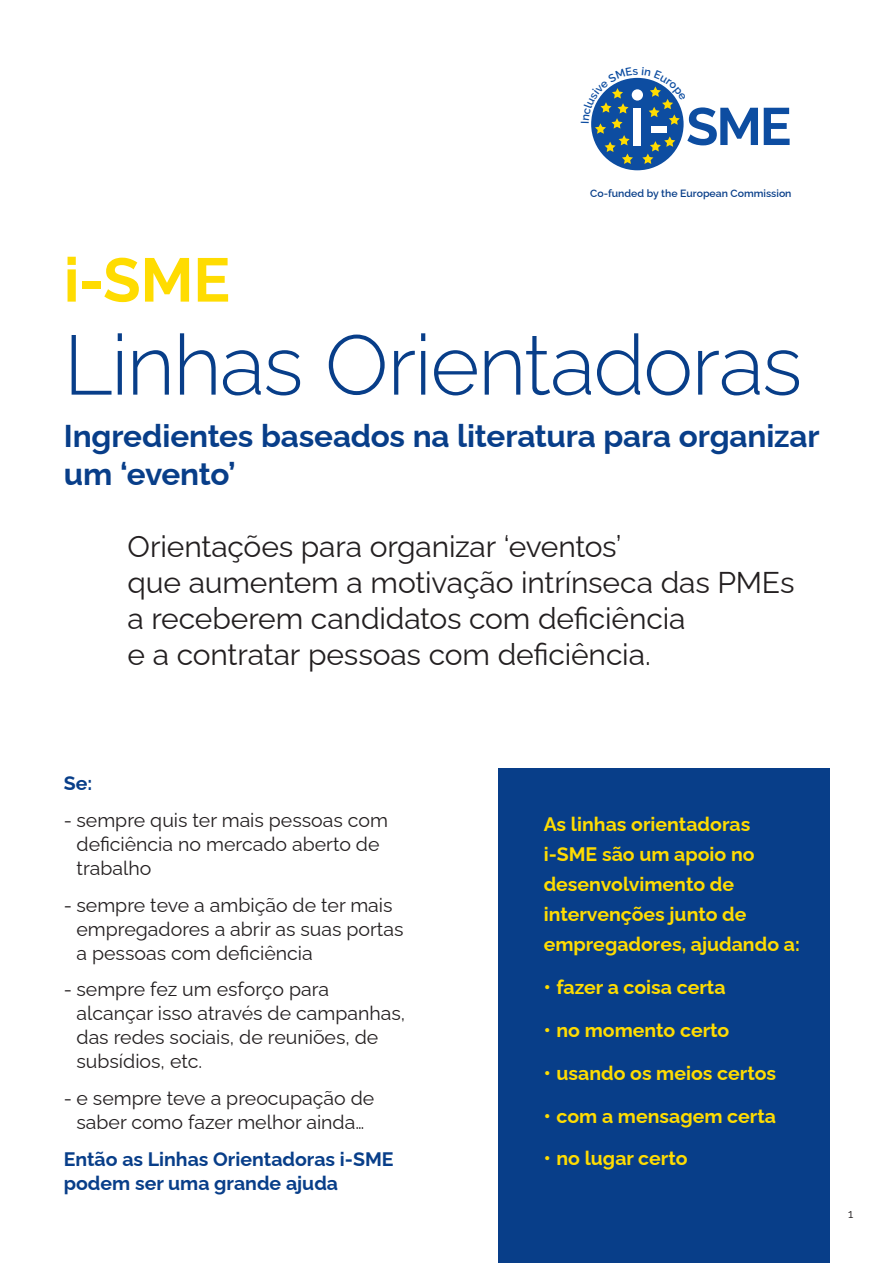
<style>
.page{position:relative;width:893px;height:1263px;background:#fff}
.page>*{position:absolute;margin:0;border:0;box-sizing:border-box;transform-origin:0 0}
.t1{font:300 84px "Raleway";letter-spacing:-.02em;color:#083e89}
.t2{font:700 61.5px "Raleway";color:#ffdc01}
.t3{font:700 52.5px "Raleway";color:#0d4da1}
.t4{font:700 31.5px/37.8px "Raleway";letter-spacing:-.005em;color:#083e89}
.t5{font:30px "Raleway";letter-spacing:-.005em;color:#231f20}
.t6{font:19.5px/24px "Raleway";color:#231f20}
.t7{font:700 19.5px/30px "Raleway";color:#ffdc01}
.t8{font:700 19.5px/24px "Raleway";color:#083e89}
.t9{font:12px "Raleway";color:#231f20}
.t10{font:600 10.5px "Raleway";color:#083e89}
</style>
<div class="page">
<div style="left:498px;top:768px;width:331px;height:495px;background:#083e89"></div>
<div style="left:591px;top:78px;width:93px;height:92px;background:#0d4da1;border-radius:50%"></div>
<svg style="left:591px;top:77px;width:93px;height:87px"></svg>
<p class="t3" style="left:686px;top:97px;width:107px">SME</p>
<p class="t10" style="left:590px;top:185px;width:203px">Co-funded by the European Commission</p>
<p class="t2" style="left:64px;top:231px;width:168px">i-SME</p>
<p class="t1" style="left:64px;top:298px;width:740px">Linhas Orientadoras</p>
<p class="t4" style="left:64px;top:414px;width:757px">Ingredientes baseados na literatura para organizar um ‘evento’</p>
<p class="t5" style="left:128px;top:523px;width:495px">Orientações para organizar ‘eventos’</p>
<p class="t5" style="left:128px;top:559px;width:669px">que aumentem a motivação intrínseca das PMEs</p>
<p class="t5" style="left:128px;top:595px;width:559px">a receberem candidatos com deficiência</p>
<p class="t5" style="left:128px;top:631px;width:525px">e a contratar pessoas com deficiência.</p>
<p class="t8" style="left:64px;top:769px;width:30px">Se:</p>
<p class="t6" style="left:77px;top:806px;width:313px;text-indent:-13px">- sempre quis ter mais pessoas com deficiência no mercado aberto de trabalho</p>
<p class="t6" style="left:77px;top:890px;width:328px;text-indent:-13px">- sempre teve a ambição de ter mais empregadores a abrir as suas portas a pessoas com deficiência</p>
<p class="t6" style="left:77px;top:975px;width:330px;text-indent:-13px">- sempre fez um esforço para alcançar isso através de campanhas, das redes sociais, de reuniões, de subsídios, etc.</p>
<p class="t6" style="left:64px;top:1084px;width:312px;text-align:center">- e sempre teve a preocupação de saber como fazer melhor ainda…</p>
<p class="t8" style="left:64px;top:1145px;width:331px">Então as Linhas Orientadoras i-SME podem ser uma grande ajuda</p>
<p class="t7" style="left:544px;top:807px;width:258px">As linhas orientadoras i-SME são um apoio no desenvolvimento de intervenções junto de empregadores, ajudando a:</p>
<p class="t7" style="left:544px;top:970px;width:183px">• fazer a coisa certa</p>
<p class="t7" style="left:544px;top:1013px;width:187px">• no momento certo</p>
<p class="t7" style="left:544px;top:1056px;width:234px">• usando os meios certos</p>
<p class="t7" style="left:544px;top:1098px;width:234px">• com a mensagem certa</p>
<p class="t7" style="left:544px;top:1141px;width:145px">• no lugar certo</p>
<p class="t9" style="left:848px;top:1204px;width:7px">1</p>
</div>
